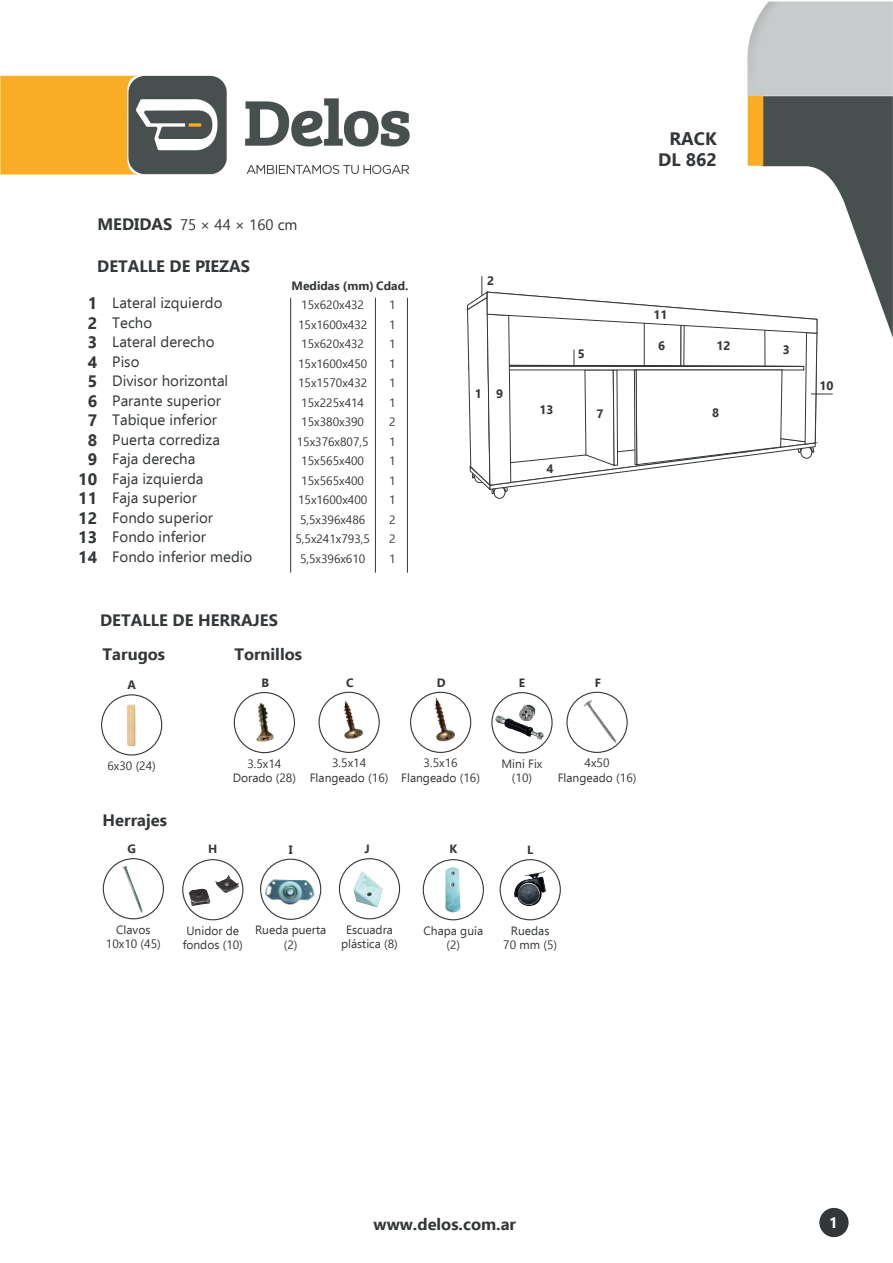
<style>
.page{position:relative;width:893px;height:1263px;background:#fff}
.page>*{position:absolute;margin:0;border:0;box-sizing:border-box;transform-origin:0 0}
.t1{font:700 18px/21.6px "Ebrima";color:#333739;text-align:right}
.t2{font:700 16.5px/19.5px "Ebrima";color:#333739;text-align:center}
.t3{font:15px/19.5px "Ebrima";color:#333739}
.t4{font:700 15px "Ebrima";color:#fff}
.t5{font:700 12.15px "Ebrima";color:#333739}
.t6{font:12px/19.5px "Ebrima";color:#333739;text-align:center}
.t7{font:700 12px "Ebrima";color:#333739}
.s1{font-weight:700;font-size:16.5px}
</style>
<div class="page">
<div style="left:491px;top:692px;width:62px;height:61px;border:1px solid #333739;border-radius:50%"></div>
<img style="left:492px;top:701px;width:55px;height:43px">
<img style="left:0;top:2px;width:893px;height:348px">
<div style="left:819px;top:1208px;width:30px;height:29px;background:#333739;border-radius:50%"></div>
<svg style="left:466px;top:276px;width:367px;height:223px"></svg>
<hr style="left:290px;top:298px;width:1px;height:275px;background:#333739">
<hr style="left:375px;top:298px;width:1px;height:275px;background:#333739">
<hr style="left:407px;top:298px;width:1px;height:275px;background:#333739">
<img style="left:238px;top:692px;width:50px;height:61px">
<div style="left:101px;top:694px;width:61px;height:61px;border:1px solid #333739;border-radius:50%"></div>
<div style="left:103px;top:858px;width:61px;height:61px;border:1px solid #333739;border-radius:50%"></div>
<img style="left:117px;top:864px;width:33px;height:56px">
<img style="left:127px;top:704px;width:9px;height:42px">
<img style="left:568px;top:691px;width:59px;height:62px">
<div style="left:566px;top:692px;width:62px;height:61px;border:1px solid #333739;border-radius:50%"></div>
<div style="left:182px;top:859px;width:61px;height:61px;border:1px solid #333739;border-radius:50%"></div>
<img style="left:184px;top:867px;width:60px;height:46px">
<div style="left:260px;top:859px;width:61px;height:61px;border:1px solid #333739;border-radius:50%"></div>
<img style="left:263px;top:876px;width:55px;height:32px">
<div style="left:423px;top:859px;width:61px;height:61px;border:1px solid #333739;border-radius:50%"></div>
<svg style="left:339px;top:859px;width:61px;height:60px"></svg>
<div style="left:339px;top:858px;width:61px;height:61px;border:1px solid #333739;border-radius:50%"></div>
<img style="left:349px;top:866px;width:41px;height:45px">
<img style="left:445px;top:867px;width:16px;height:46px">
<img style="left:327px;top:691px;width:49px;height:62px">
<img style="left:417px;top:691px;width:51px;height:62px">
<div style="left:500px;top:859px;width:61px;height:61px;border:1px solid #333739;border-radius:50%"></div>
<img style="left:510px;top:867px;width:40px;height:39px">
<p class="t3" style="left:97px;top:214px;width:202px"><span class="s1">MEDIDAS</span> 75 × 44 × 160 cm</p>
<h2 class="t2" style="left:97px;top:256px;width:154px">DETALLE DE PIEZAS</h2>
<h2 class="t2" style="left:78px;top:293px;width:20px">1<br>2<br>3<br>4<br>5<br>6<br>7<br>8<br>9<br>10<br>11<br>12<br>13<br>14</h2>
<p class="t3" style="left:112px;top:293px;width:141px">Lateral izquierdo<br>Techo<br>Lateral derecho<br>Piso<br>Divisor horizontal<br>Parante superior<br>Tabique inferior<br>Puerta corrediza<br>Faja derecha<br>Faja izquierda<br>Faja superior<br>Fondo superior<br>Fondo inferior<br>Fondo inferior medio</p>
<p class="t7" style="left:292px;top:276px;width:118px">Medidas (mm) Cdad.</p>
<p class="t6" style="left:295px;top:295px;width:76px">15x620x432<br>15x1600x432<br>15x620x432<br>15x1600x450<br>15x1570x432<br>15x225x414<br>15x380x390<br>15x376x807,5<br>15x565x400<br>15x565x400<br>15x1600x400<br>5,5x396x486<br>5,5x241x793,5<br>5,5x396x610</p>
<p class="t6" style="left:389px;top:295px;width:8px;text-align:justify">1<br>1<br>1<br>1<br>1<br>1<br>2<br>1<br>1<br>1<br>1<br>2<br>2<br>1</p>
<h2 class="t2" style="left:100px;top:609px;width:179px">DETALLE DE HERRAJES</h2>
<h2 class="t2" style="left:103px;top:644px;width:64px">Tarugos</h2>
<h2 class="t2" style="left:234px;top:644px;width:69px">Tornillos</h2>
<p class="t7" style="left:127px;top:675px;width:10px">A</p>
<p class="t7" style="left:262px;top:674px;width:9px">B</p>
<p class="t7" style="left:346px;top:674px;width:9px">C</p>
<p class="t7" style="left:437px;top:674px;width:10px">D</p>
<h1 class="t1" style="left:658px;top:127px;width:60px">RACK<br>DL 862</h1>
<p class="t5" style="left:487px;top:272px;width:9px">2</p>
<p class="t5" style="left:475px;top:385px;width:9px">1</p>
<p class="t5" style="left:496px;top:385px;width:9px">9</p>
<p class="t5" style="left:540px;top:401px;width:16px">13</p>
<p class="t5" style="left:547px;top:459px;width:9px">4</p>
<p class="t5" style="left:578px;top:345px;width:9px">5</p>
<p class="t5" style="left:653px;top:306px;width:16px">11</p>
<p class="t5" style="left:658px;top:336px;width:9px">6</p>
<p class="t5" style="left:716px;top:336px;width:16px">12</p>
<p class="t5" style="left:597px;top:404px;width:9px">7</p>
<p class="t5" style="left:712px;top:404px;width:9px">8</p>
<p class="t7" style="left:519px;top:674px;width:8px">E</p>
<p class="t7" style="left:595px;top:674px;width:8px">F</p>
<p class="t6" style="left:107px;top:756px;width:50px">6x30 (24)</p>
<h2 class="t2" style="left:103px;top:809px;width:66px">Herrajes</h2>
<p class="t6" style="left:233px;top:756px;width:65px;line-height:14.4px">3.5x14<br>Dorado (28)</p>
<p class="t6" style="left:310px;top:755px;width:80px;line-height:14.4px">3.5x14<br>Flangeado (16)</p>
<p class="t6" style="left:401px;top:755px;width:80px;line-height:14.4px">3.5x16<br>Flangeado (16)</p>
<p class="t6" style="left:501px;top:756px;width:42px;line-height:14.4px">Mini Fix (10)</p>
<p class="t6" style="left:558px;top:755px;width:80px;line-height:14.4px">4x50<br>Flangeado (16)</p>
<p class="t7" style="left:128px;top:839px;width:10px">G</p>
<p class="t7" style="left:289px;top:840px;width:5px">I</p>
<p class="t7" style="left:208px;top:840px;width:11px">H</p>
<p class="t7" style="left:364px;top:839px;width:7px">J</p>
<p class="t7" style="left:449px;top:840px;width:9px">K</p>
<p class="t7" style="left:527px;top:840px;width:8px">L</p>
<p class="t6" style="left:106px;top:922px;width:56px;line-height:14.4px">Clavos<br>10x10 (45)</p>
<p class="t6" style="left:341px;top:922px;width:58px;line-height:14.4px">Escuadra plástica (8)</p>
<p class="t6" style="left:183px;top:923px;width:62px;line-height:14.4px">Unidor de fondos (10)</p>
<p class="t6" style="left:255px;top:922px;width:73px;line-height:14.4px">Rueda puerta (2)</p>
<p class="t6" style="left:423px;top:923px;width:61px;line-height:14.4px">Chapa guía (2)</p>
<p class="t6" style="left:503px;top:923px;width:55px;line-height:14.4px">Ruedas<br>70 mm (5)</p>
<p class="t5" style="left:783px;top:341px;width:9px">3</p>
<p class="t5" style="left:819px;top:376px;width:16px">10</p>
<h2 class="t2" style="left:373px;top:1213px;width:144px">www.delos.com.ar</h2>
<p class="t4" style="left:829px;top:1211px;width:10px">1</p>
</div>
